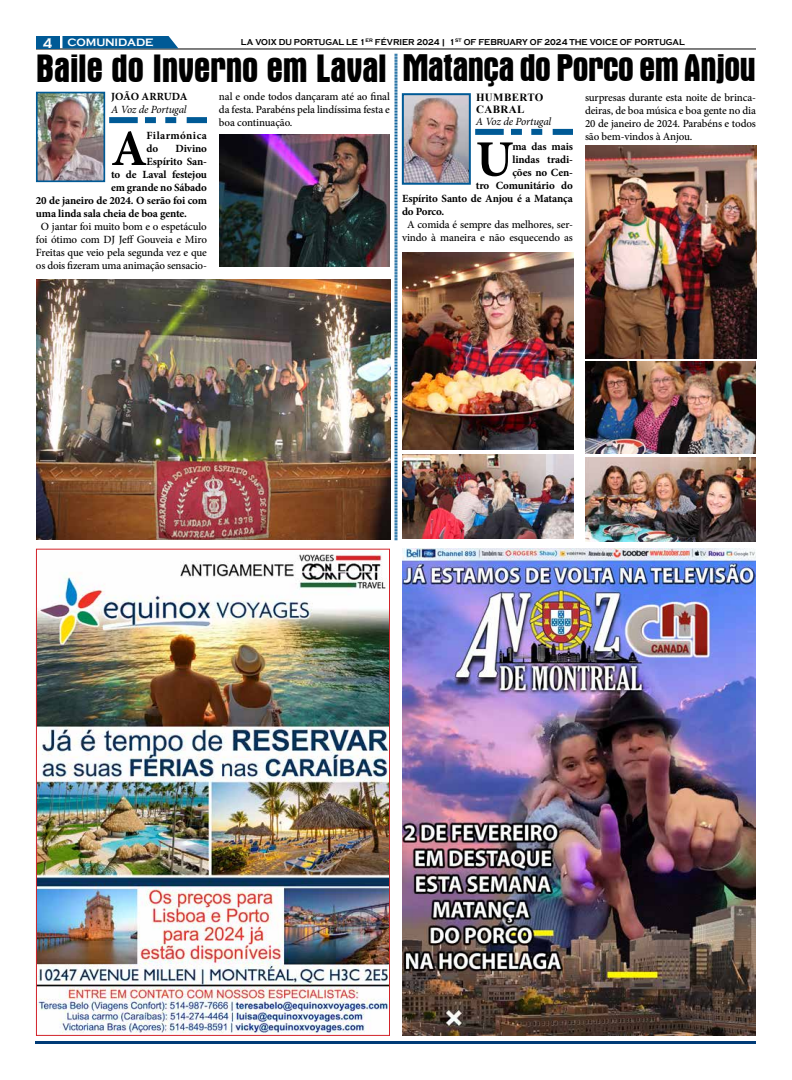
<style>
.page{position:relative;width:792px;height:1080px;background:#fff}
.page>*{position:absolute;margin:0;border:0;box-sizing:border-box;transform-origin:0 0}
.t1{font:700 51px "Minion Pro";color:#000}
.t2{font:700 condensed 40px "Aurora BT";letter-spacing:-.02em;color:#000}
.t3{font:700 14.3px "Copperplate Gothic";color:#fff;scale:.91 1}
.t4{font:500 11px/13px "Minion Pro";letter-spacing:-.01em;color:#000;text-align:center}
.t5{font:700 11px "Minion Pro";letter-spacing:-.01em;color:#000}
.t6{font:italic 11px "Minion Pro";letter-spacing:-.02em;color:#000}
.t7{font:700 11px/12px "Times New Roman";letter-spacing:.035em;color:#000}
.t8{font:700 11px/13px "Minion Pro";letter-spacing:.035em;color:#000}
.t9{font:700 11px "Copperplate Gothic";letter-spacing:-.01em;color:#fff}
.t10{font:700 8.8px "Copperplate Gothic";color:#000;scale:.91 1}
.s1{font-size:39px}
</style>
<div class="page">
<hr style="left:36px;top:1041px;width:720px;height:3px;background:#003b77">
<hr style="left:36px;top:48px;width:720px;height:1px;background:#000">
<svg style="left:62px;top:36px;width:116px;height:12px"></svg>
<div style="left:36px;top:36px;width:23px;height:12px;background:#005a96"></div>
<img style="left:38px;top:551px;width:350px;height:482px">
<img style="left:402px;top:549px;width:354px;height:487px">
<img style="left:37px;top:279px;width:354px;height:261px">
<img style="left:39px;top:95px;width:63px;height:84px">
<div style="left:36px;top:92px;width:69px;height:90px;border:2px solid #005a96"></div>
<div style="left:109px;top:117px;width:29px;height:6px;background:#005a96"></div>
<div style="left:145px;top:117px;width:11px;height:6px;background:#005a96"></div>
<div style="left:165px;top:117px;width:11px;height:6px;background:#005a96"></div>
<div style="left:187px;top:117px;width:20px;height:6px;background:#005a96"></div>
<svg style="left:394px;top:54px;width:4px;height:486px;background:#7fabc9"></svg>
<img style="left:219px;top:135px;width:171px;height:132px">
<div style="left:475px;top:129px;width:29px;height:6px;background:#005a96"></div>
<div style="left:511px;top:129px;width:11px;height:6px;background:#005a96"></div>
<div style="left:531px;top:129px;width:11px;height:6px;background:#005a96"></div>
<div style="left:553px;top:129px;width:20px;height:6px;background:#005a96"></div>
<img style="left:405px;top:96px;width:63px;height:86px">
<div style="left:402px;top:93px;width:69px;height:92px;border:2px solid #005a96"></div>
<img style="left:585px;top:362px;width:171px;height:91px">
<img style="left:402px;top:454px;width:171px;height:85px">
<img style="left:585px;top:457px;width:171px;height:85px">
<img style="left:402px;top:252px;width:171px;height:197px">
<img style="left:585px;top:146px;width:171px;height:212px">
<h3 class="t3" style="left:43px;top:35px;width:12px">4</h3>
<p class="t10" style="left:241px;top:37px;width:489px">LA VOIX DU PORTUGAL LE 1<sup>ER</sup> FÉVRIER 2024 | 1<sup>ST</sup> OF FEBRUARY OF 2024 THE VOICE OF PORTUGAL</p>
<p class="t9" style="left:67px;top:36px;width:87px">COMUNIDADE</p>
<h2 class="t2" style="left:36px;top:46px;width:722px">Baile do Inverno em Laval <span class="s1">Matança do Porco em Anjou</span></h2>
<p class="t5" style="left:111px;top:88px;width:78px">JOÃO ARRUDA</p>
<p class="t6" style="left:111px;top:102px;width:77px">A Voz de Portugal</p>
<h1 class="t1" style="left:111px;top:113px;width:38px">A</h1>
<p class="t8" style="left:147px;top:129px;width:62px">Filarmónica do</p>
<p class="t4" style="left:219px;top:90px;width:173px;text-align:justify">nal e onde todos dançaram até ao final da festa. Parabéns pela lindíssima festa e boa continuação.</p>
<p class="t7" style="left:476px;top:91px;width:69px">HUMBERTO<br>CABRAL</p>
<p class="t4" style="left:585px;top:91px;width:173px;text-align:justify">surpresas durante esta noite de brinca&shy;deiras, de boa música e boa gente no dia 20 de janeiro de 2024. Parabéns e todos são bem-vindos à Anjou.</p>
<p class="t6" style="left:476px;top:114px;width:77px">A Voz de Portugal</p>
<h1 class="t1" style="left:476px;top:123px;width:39px">U</h1>
<p class="t5" style="left:512px;top:138px;width:62px">ma das mais</p>
<p class="t5" style="left:176px;top:141px;width:33px">Divino</p>
<p class="t5" style="left:147px;top:154px;width:62px">Espírito San-</p>
<p class="t5" style="left:111px;top:167px;width:97px">to de Laval festejou</p>
<p class="t5" style="left:111px;top:180px;width:97px">em grande no Sábado</p>
<p class="t5" style="left:36px;top:193px;width:173px">20 de janeiro de 2024. O serão foi com</p>
<p class="t5" style="left:36px;top:206px;width:153px">uma linda sala cheia de boa gente.</p>
<p class="t4" style="left:36px;top:220px;width:173px">O jantar foi muito bom e o espetáculo foi ótimo com DJ Jeff Gouveia e Miro Freitas que veio pela segunda vez e que os dois fizeram uma animação sensacio-</p>
<p class="t5" style="left:512px;top:151px;width:62px">lindas tradi-</p>
<p class="t5" style="left:512px;top:164px;width:62px">ções no Cen-</p>
<p class="t5" style="left:476px;top:177px;width:99px">tro Comunitário do</p>
<p class="t5" style="left:402px;top:190px;width:173px">Espírito Santo de Anjou é a Matança</p>
<p class="t5" style="left:402px;top:203px;width:44px">do Porco.</p>
<p class="t4" style="left:402px;top:218px;width:173px">A comida é sempre das melhores, ser&shy;vindo à maneira e não esquecendo as</p>
</div>
